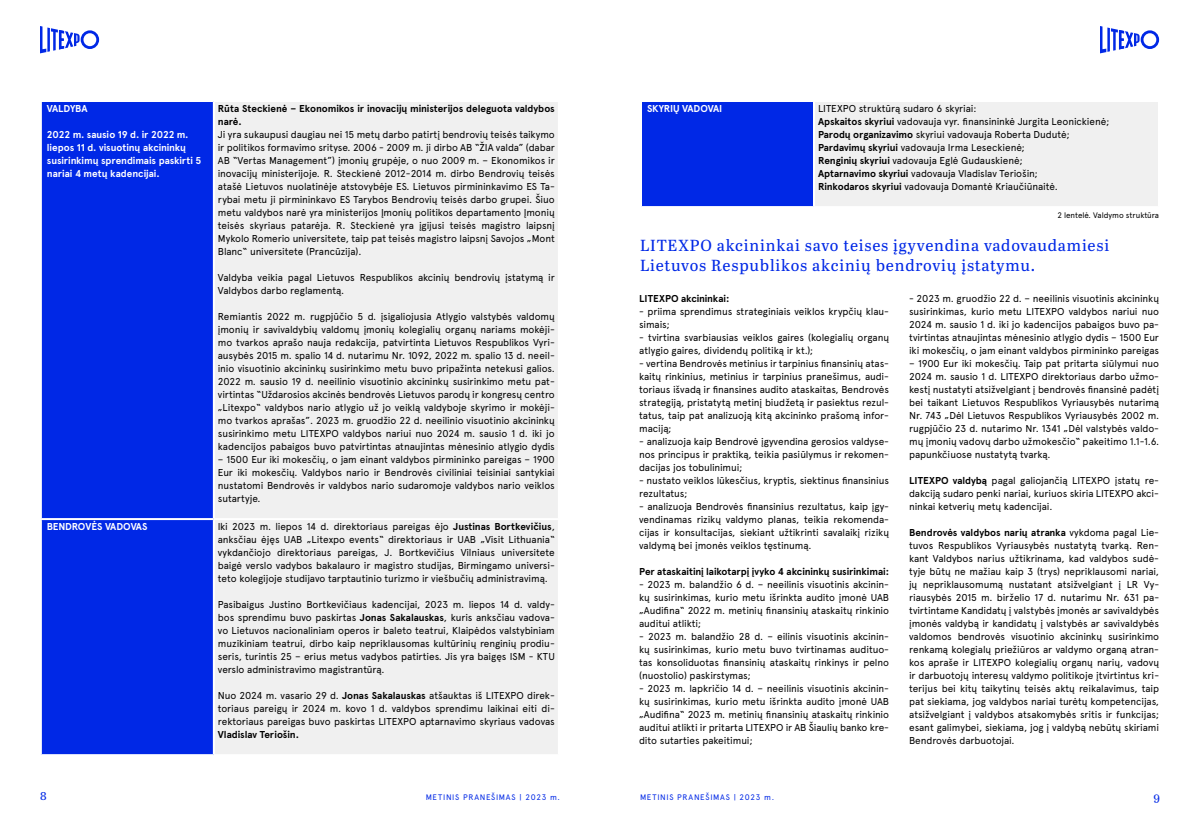
<style>
.page{position:relative;width:1200px;height:840px;background:#fff}
.page>*{position:absolute;margin:0;border:0;box-sizing:border-box;transform-origin:0 0}
.t1{font:16px/19.2px "Abril Text";letter-spacing:.05em;color:#0028e6}
.t2{font:12px "Abril Text";color:#0028e6}
.t3{font:10px/13px "Apercu Pro";letter-spacing:-.01em;color:#000;text-align:justify}
.t4{font:700 10px/13px "Apercu Pro";letter-spacing:-.005em;color:#000}
.t5{font:700 10px/13px "Apercu Pro";letter-spacing:-.005em;color:#fff}
.t6{font:8px "Apercu Pro";letter-spacing:.09em;color:#0028e6}
.t7{font:8px "Apercu Pro";letter-spacing:-.01em;color:#000}
.s1{font-weight:700}
</style>
<div class="page">
<svg style="left:40px;top:26px;width:59px;height:27px"></svg>
<svg style="left:1100px;top:26px;width:59px;height:27px"></svg>
<div style="left:42px;top:102px;width:171px;height:652px;background:#0028e6"></div>
<div style="left:215px;top:102px;width:343px;height:652px;background:#f0f0f0"></div>
<hr style="left:40px;top:518px;width:174px;height:2px;background:#fff">
<hr style="left:214px;top:518px;width:346px;height:2px;background:#fff">
<div style="left:641px;top:101px;width:173px;height:106px;background:#0028e6"></div>
<div style="left:814px;top:101px;width:345px;height:106px;background:#f0f0f0"></div>
<hr style="left:640px;top:100px;width:174px;height:2px;background:#fff">
<hr style="left:640px;top:102px;width:2px;height:104px;background:#fff">
<hr style="left:814px;top:100px;width:346px;height:2px;background:#fff">
<hr style="left:813px;top:102px;width:2px;height:104px;background:#fff">
<hr style="left:1158px;top:102px;width:2px;height:104px;background:#fff">
<hr style="left:640px;top:206px;width:174px;height:2px;background:#fff">
<hr style="left:814px;top:206px;width:346px;height:2px;background:#fff">
<p class="t5" style="left:47px;top:102px;width:42px">VALDYBA</p>
<p class="t5" style="left:47px;top:128px;width:156px">2022 m. sausio 19 d. ir 2022 m. liepos 11 d. visuotinų akcininkų susirinkimų sprendimais paskirti 5 nariai 4 metų kadencijai.</p>
<p class="t4" style="left:218px;top:102px;width:338px">Rūta Steckienė – Ekonomikos ir inovacijų ministerijos deleguota valdybos narė.</p>
<p class="t3" style="left:218px;top:127px;width:339px">Ji yra sukaupusi daugiau nei 15 metų darbo patirtį bendrovių teisės taikymo ir politikos formavimo srityse. 2006 - 2009 m. ji dirbo AB “ŽIA valda” (dabar AB “Vertas Management”) įmonių grupėje, o nuo 2009 m. – Ekonomikos ir inovacijų ministerijoje. R. Steckienė 2012-2014 m. dirbo Bendrovių teisės atašė Lietuvos nuolatinėje atstovybėje ES. Lietuvos pirmininkavimo ES Ta&shy;rybai metu ji pirmininkavo ES Tarybos Bendrovių teisės darbo grupei. Šiuo metu valdybos narė yra ministerijos Įmonių politikos departamento Įmonių teisės skyriaus patarėja. R. Steckienė yra įgijusi teisės magistro laipsnį Mykolo Romerio universitete, taip pat teisės magistro laipsnį Savojos „Mont Blanc“ universitete (Prancūzija).</p>
<p class="t3" style="left:218px;top:270px;width:339px">Valdyba veikia pagal Lietuvos Respublikos akcinių bendrovių įstatymą ir<br>Valdybos darbo reglamentą.</p>
<p class="t3" style="left:218px;top:309px;width:339px">Remiantis 2022 m. rugpjūčio 5 d. įsigaliojusia Atlygio valstybės valdomų įmonių ir savivaldybių valdomų įmonių kolegialių organų nariams mokėji&shy;mo tvarkos aprašo nauja redakcija, patvirtinta Lietuvos Respublikos Vyri&shy;ausybės 2015 m. spalio 14 d. nutarimu Nr. 1092, 2022 m. spalio 13 d. neeil&shy;inio visuotinio akcininkų susirinkimo metu buvo pripažinta netekusi galios.<br>2022 m. sausio 19 d. neeilinio visuotinio akcininkų susirinkimo metu pat&shy;virtintas “Uždarosios akcinės bendrovės Lietuvos parodų ir kongresų centro „Litexpo“ valdybos nario atlygio už jo veiklą valdyboje skyrimo ir mokėji&shy;mo tvarkos aprašas”. 2023 m. gruodžio 22 d. neeilinio visuotinio akcininkų susirinkimo metu LITEXPO valdybos nariui nuo 2024 m. sausio 1 d. iki jo kadencijos pabaigos buvo patvirtintas atnaujintas mėnesinio atlygio dydis</p>
<p class="t3" style="left:218px;top:452px;width:338px">– 1500 Eur iki mokesčių, o jam einant valdybos pirmininko pareigas – 1900<br>Eur iki mokesčių. Valdybos nario ir Bendrovės civiliniai teisiniai santykiai nustatomi Bendrovės ir valdybos nario sudaromoje valdybos nario veiklos sutartyje.</p>
<p class="t5" style="left:47px;top:520px;width:102px">BENDROVĖS VADOVAS</p>
<p class="t3" style="left:218px;top:519px;width:339px">Iki 2023 m. liepos 14 d. direktoriaus pareigas ėjo <span class="s1">Justinas Bortkevičius</span>, anksčiau ėjęs UAB „Litexpo events“ direktoriaus ir UAB „Visit Lithuania“ vykdančiojo direktoriaus pareigas, J. Bortkevičius Vilniaus universitete baigė verslo vadybos bakalauro ir magistro studijas, Birmingamo universi&shy;teto kolegijoje studijavo tarptautinio turizmo ir viešbučių administravimą.</p>
<p class="t3" style="left:218px;top:597px;width:339px">Pasibaigus Justino Bortkevičiaus kadencijai, 2023 m. liepos 14 d. valdy&shy;bos sprendimu buvo paskirtas <span class="s1">Jonas Sakalauskas</span>, kuris anksčiau vadova&shy;vo Lietuvos nacionaliniam operos ir baleto teatrui, Klaipėdos valstybiniam muzikiniam teatrui, dirbo kaip nepriklausomas kultūrinių renginių prodiu&shy;seris, turintis 25 – erius metus vadybos patirties. Jis yra baigęs ISM - KTU verslo administravimo magistrantūrą.</p>
<p class="t3" style="left:218px;top:688px;width:339px">Nuo 2024 m. vasario 29 d. <span class="s1">Jonas Sakalauskas</span> atšauktas iš LITEXPO direk&shy;toriaus pareigų ir 2024 m. kovo 1 d. valdybos sprendimu laikinai eiti di&shy;rektoriaus pareigas buvo paskirtas LITEXPO aptarnavimo skyriaus vadovas</p>
<p class="t4" style="left:218px;top:728px;width:83px">Vladislav Teriošin.</p>
<p class="t5" style="left:647px;top:102px;width:77px">SKYRIŲ VADOVAI</p>
<p class="t3" style="left:818px;top:101px;width:293px;text-align:left">LITEXPO struktūrą sudaro 6 skyriai:<br><span class="s1">Apskaitos skyriui</span> vadovauja vyr. finansininkė Jurgita Leonickienė; <span class="s1">Parodų organizavimo</span> skyriui vadovauja Roberta Dudutė; <span class="s1">Pardavimų skyriui</span> vadovauja Irma Leseckienė;<br><span class="s1">Renginių skyriui</span> vadovauja Eglė Gudauskienė;<br><span class="s1">Aptarnavimo skyriui</span> vadovauja Vladislav Teriošin;<br><span class="s1">Rinkodaros skyriui</span> vadovauja Domantė Kriaučiūnaitė.</p>
<p class="t7" style="left:1057px;top:209px;width:103px">2 lentelė. Valdymo struktūra</p>
<h1 class="t1" style="left:640px;top:236px;width:471px">LITEXPO akcininkai savo teises įgyvendina vadovaudamiesi<br>Lietuvos Respublikos akcinių bendrovių įstatymu.</h1>
<p class="t4" style="left:639px;top:292px;width:92px">LITEXPO akcininkai:</p>
<p class="t3" style="left:639px;top:304px;width:251px">- priima sprendimus strateginiais veiklos krypčių klau&shy;simais;</p>
<p class="t3" style="left:639px;top:330px;width:251px">- tvirtina svarbiausias veiklos gaires (kolegialių organų atlygio gaires, dividendų politiką ir kt.);</p>
<p class="t3" style="left:639px;top:356px;width:252px">- vertina Bendrovės metinius ir tarpinius finansinių atas&shy;kaitų rinkinius, metinius ir tarpinius pranešimus, audi&shy;toriaus išvadą ir finansines audito ataskaitas, Bendrovės strategiją, pristatytą metinį biudžetą ir pasiektus rezul&shy;tatus, taip pat analizuoją kitą akcininko prašomą infor&shy;maciją;</p>
<p class="t3" style="left:639px;top:434px;width:251px">- analizuoja kaip Bendrovė įgyvendina gerosios valdyse&shy;nos principus ir praktiką, teikia pasiūlymus ir rekomen&shy;dacijas jos tobulinimui;</p>
<p class="t3" style="left:639px;top:473px;width:251px">- nustato veiklos lūkesčius, kryptis, siektinus finansinius rezultatus;</p>
<p class="t3" style="left:639px;top:499px;width:251px">- analizuoja Bendrovės finansinius rezultatus, kaip įgy&shy;vendinamas rizikų valdymo planas, teikia rekomenda&shy;cijas ir konsultacijas, siekiant užtikrinti savalaikį rizikų valdymą bei įmonės veiklos tęstinumą.</p>
<p class="t4" style="left:639px;top:565px;width:252px">Per ataskaitinį laikotarpį įvyko 4 akcininkų susirinkimai:</p>
<p class="t3" style="left:639px;top:577px;width:251px">- 2023 m. balandžio 6 d. – neeilinis visuotinis akcinin&shy;kų susirinkimas, kurio metu išrinkta audito įmonė UAB „Audifina“ 2022 m. metinių finansinių ataskaitų rinkinio auditui atlikti;</p>
<p class="t3" style="left:639px;top:629px;width:252px">- 2023 m. balandžio 28 d. – eilinis visuotinis akcinin&shy;kų susirinkimas, kurio metu buvo tvirtinamas audituo&shy;tas konsoliduotas finansinių ataskaitų rinkinys ir pelno (nuostolio) paskirstymas;</p>
<p class="t3" style="left:639px;top:681px;width:252px">- 2023 m. lapkričio 14 d. – neeilinis visuotinis akcinin&shy;kų susirinkimas, kurio metu išrinkta audito įmonė UAB „Audifina“ 2023 m. metinių finansinių ataskaitų rinkinio auditui atlikti ir pritarta LITEXPO ir AB Šiaulių banko kre&shy;dito sutarties pakeitimui;</p>
<p class="t3" style="left:909px;top:291px;width:252px">- 2023 m. gruodžio 22 d. – neeilinis visuotinis akcininkų susirinkimas, kurio metu LITEXPO valdybos nariui nuo 2024 m. sausio 1 d. iki jo kadencijos pabaigos buvo pa&shy;tvirtintas atnaujintas mėnesinio atlygio dydis – 1500 Eur iki mokesčių, o jam einant valdybos pirmininko pareigas</p>
<p class="t3" style="left:909px;top:356px;width:252px">– 1900 Eur iki mokesčių. Taip pat pritarta siūlymui nuo 2024 m. sausio 1 d. LITEXPO direktoriaus darbo užmo&shy;kestį nustatyti atsižvelgiant į bendrovės finansinė padėtį bei taikant Lietuvos Respublikos Vyriausybės nutarimą Nr. 743 „Dėl Lietuvos Respublikos Vyriausybės 2002 m. rugpjūčio 23 d. nutarimo Nr. 1341 „Dėl valstybės valdo&shy;mų įmonių vadovų darbo užmokesčio“ pakeitimo 1.1-1.6. papunkčiuose nustatytą tvarką.</p>
<p class="t3" style="left:909px;top:473px;width:251px"><span class="s1">LITEXPO valdybą</span> pagal galiojančią LITEXPO įstatų re&shy;dakciją sudaro penki nariai, kuriuos skiria LITEXPO akci&shy;ninkai ketverių metų kadencijai.</p>
<p class="t3" style="left:909px;top:525px;width:252px;text-align:left"><span class="s1">Bendrovės valdybos narių atranka</span> vykdoma pagal Lie&shy;tuvos Respublikos Vyriausybės nustatytą tvarką. Ren&shy;kant Valdybos narius užtikrinama, kad valdybos sudė- tyje būtų ne mažiau kaip 3 (trys) nepriklausomi nariai, jų nepriklausomumą nustatant atsižvelgiant į LR Vy&shy;riausybės 2015 m. birželio 17 d. nutarimu Nr. 631 pa&shy;tvirtintame Kandidatų į valstybės įmonės ar savivaldybės įmonės valdybą ir kandidatų į valstybės ar savivaldybės valdomos bendrovės visuotinio akcininkų susirinkimo renkamą kolegialų priežiū ros ar valdymo organą atran&shy;kos apraše ir LITEXPO kolegialių organų narių, vadovų ir darbuotojų interesų valdymo politikoje įtvirtintus kri&shy;terijus bei kitų taikytinų teisės aktų reikalavimus, taip pat siekiama, jog valdybos nariai turėtų kompetencijas, atsižvelgiant į valdybos atsakomybės sritis ir funkcijas; esant galimybei, siekiama, jog į valdybą nebūtų skiriami Bendrovės darbuotojai.</p>
<p class="t2" style="left:40px;top:787px;width:8px">8</p>
<p class="t6" style="left:426px;top:791px;width:136px">METINIS PRANEŠIMAS | 2023 m.</p>
<p class="t6" style="left:640px;top:791px;width:136px">METINIS PRANEŠIMAS | 2023 m.</p>
<p class="t2" style="left:1153px;top:788px;width:8px">9</p>
</div>
